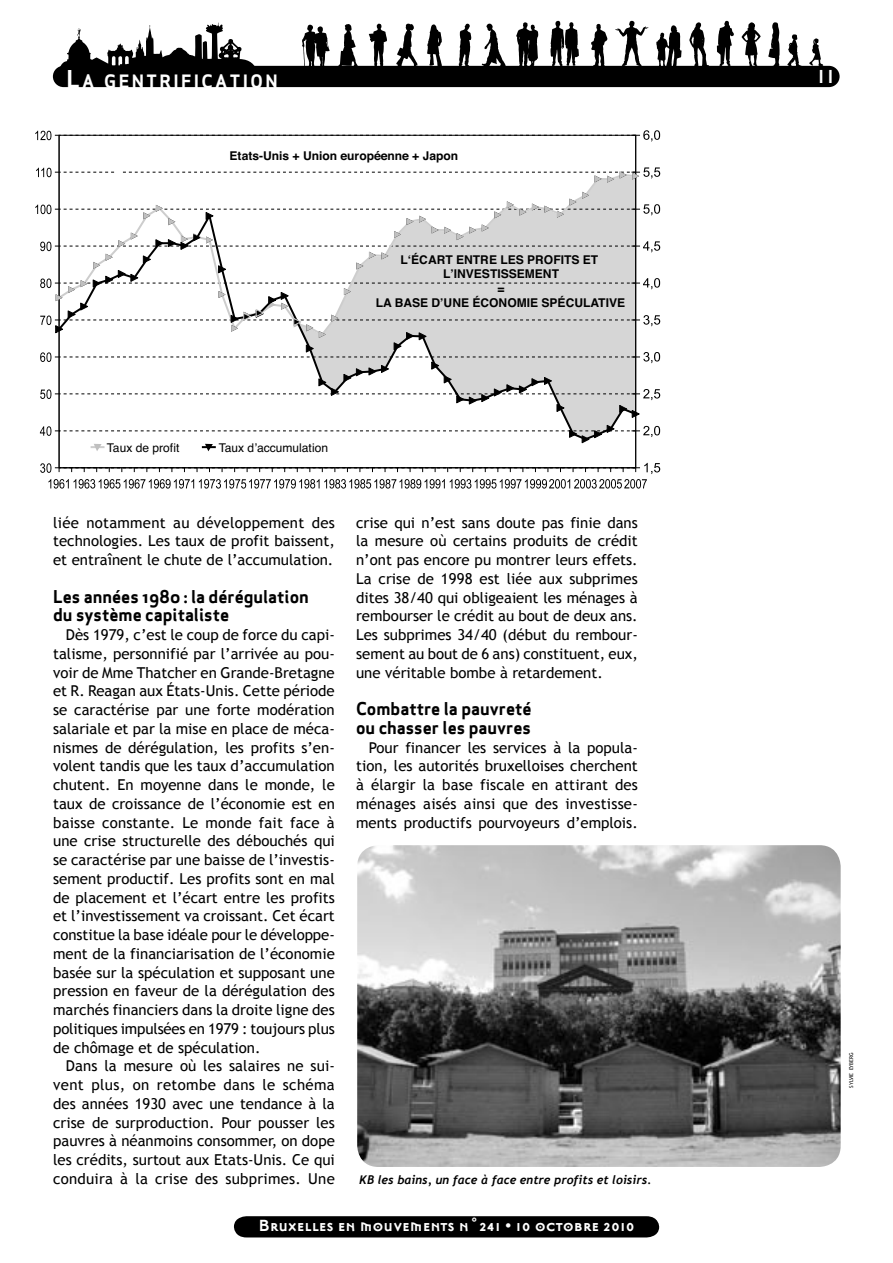
<style>
.page{position:relative;width:893px;height:1263px;background:#fff}
.page>*{position:absolute;margin:0;border:0;box-sizing:border-box;transform-origin:0 0}
.t1{font:700 21px "Mason Sans";color:#fff}
.t2{font:700 18px "Mason Sans Alternate";color:#fff}
.t3{font:18px "Apex Sans Bold ST";letter-spacing:.135em;color:#fff}
.t4{font:17.25px/18.8px "Apex Sans Bold ST";color:#000}
.t5{font:15px/18.8px "Trebuchet MS";color:#000;text-align:justify}
.t6{font:700 12px/14.5px "Helvetica";color:#000;text-align:center}
.t7{font:italic 700 12px "Trebuchet";color:#000}
.t8{font:12px "Helvetica";color:#000}
.t9{font:5.25px "Trebuchet MS";color:#000}
.s1{font-size:24px}
.s2{font-family:"Trebuchet MS"}
</style>
<div class="page">
<svg style="left:458px;top:24px;width:13px;height:42px"></svg>
<svg style="left:427px;top:24px;width:15px;height:42px"></svg>
<svg style="left:302px;top:24px;width:56px;height:42px"></svg>
<svg style="left:369px;top:24px;width:18px;height:42px"></svg>
<svg style="left:395px;top:24px;width:23px;height:42px"></svg>
<svg style="left:482px;top:24px;width:24px;height:42px"></svg>
<svg style="left:615px;top:21px;width:33px;height:45px"></svg>
<svg style="left:689px;top:22px;width:20px;height:44px"></svg>
<svg style="left:656px;top:25px;width:26px;height:41px"></svg>
<svg style="left:717px;top:21px;width:17px;height:45px"></svg>
<svg style="left:550px;top:21px;width:29px;height:45px"></svg>
<svg style="left:591px;top:24px;width:16px;height:42px"></svg>
<svg style="left:516px;top:22px;width:22px;height:44px"></svg>
<svg style="left:741px;top:22px;width:20px;height:44px"></svg>
<svg style="left:809px;top:38px;width:14px;height:28px"></svg>
<svg style="left:787px;top:34px;width:14px;height:32px"></svg>
<svg style="left:768px;top:22px;width:12px;height:44px"></svg>
<div style="left:53px;top:66px;width:787px;height:21px;background:#000;border-radius:11px"></div>
<svg style="left:59px;top:22px;width:198px;height:45px"></svg>
<div style="left:234px;top:1216px;width:425px;height:21px;background:#000"></div>
<svg style="left:48px;top:479px;width:599px;height:10px"></svg>
<hr style="left:59px;top:467px;width:577px;height:1px;background:#000">
<svg style="left:40px;top:463px;width:20px;height:10px"></svg>
<svg style="left:40px;top:426px;width:16px;height:10px"></svg>
<svg style="left:36px;top:168px;width:78px;height:9px"></svg>
<hr style="left:59px;top:135px;width:1px;height:333px;background:#000">
<svg style="left:631px;top:463px;width:29px;height:11px"></svg>
<svg style="left:638px;top:426px;width:22px;height:11px"></svg>
<svg style="left:35px;top:130px;width:625px;height:12px"></svg>
<hr style="left:635px;top:135px;width:1px;height:333px;background:#000">
<svg style="left:56px;top:173px;width:581px;height:19px"></svg>
<svg style="left:123px;top:167px;width:537px;height:16px"></svg>
<svg style="left:56px;top:412px;width:582px;height:29px"></svg>
<svg style="left:35px;top:192px;width:625px;height:220px"></svg>
<svg style="left:569px;top:425px;width:46px;height:18px"></svg>
<svg style="left:619px;top:389px;width:41px;height:29px"></svg>
<svg style="left:202px;top:444px;width:14px;height:7px"></svg>
<svg style="left:91px;top:444px;width:14px;height:7px"></svg>
<img style="left:357px;top:845px;width:484px;height:321px">
<p class="t3" style="left:67px;top:70px;width:213px"><span class="s1">L</span>A GENTRIFICATION</p>
<p class="t6" style="left:230px;top:149px;width:230px">Etats-Unis + Union européenne + Japon</p>
<p class="t6" style="left:376px;top:252px;width:251px">L‘ÉCART ENTRE LES PROFITS ET<br>L’INVESTISSEMENT<br>=<br>LA BASE D’UNE ÉCONOMIE SPÉCULATIVE</p>
<p class="t8" style="left:107px;top:438px;width:74px">Taux de profit</p>
<p class="t8" style="left:219px;top:438px;width:111px">Taux d’accumulation</p>
<p class="t5" style="left:53px;top:513px;width:283px">liée notamment au développement des technologies. Les taux de profit baissent, et entraînent le chute de l’accumulation.</p>
<p class="t4" style="left:53px;top:587px;width:257px">Les années 1980 : la dérégulation du système capitaliste</p>
<p class="t5" style="left:53px;top:626px;width:283px;text-indent:13px">Dès 1979, c’est le coup de force du capi&shy;talisme, personnifié par l’arrivée au pou&shy;voir de Mme Thatcher en Grande-Bretagne et R. Reagan aux États-Unis. Cette période se caractérise par une forte modération salariale et par la mise en place de méca&shy;nismes de dérégulation, les profits s’en&shy;volent tandis que les taux d’accumulation chutent. En moyenne dans le monde, le taux de croissance de l’économie est en baisse constante. Le monde fait face à une crise structurelle des débouchés qui se caractérise par une baisse de l’investis&shy;sement productif. Les profits sont en mal de placement et l’écart entre les profits et l’investissement va croissant. Cet écart constitue la base idéale pour le développe&shy;ment de la financiarisation de l’économie basée sur la spéculation et supposant une pression en faveur de la dérégulation des marchés financiers dans la droite ligne des politiques impulsées en 1979 : toujours plus de chômage et de spéculation.</p>
<p class="t5" style="left:53px;top:1057px;width:283px;text-indent:13px">Dans la mesure où les salaires ne sui&shy;vent plus, on retombe dans le schéma des années 1930 avec une tendance à la crise de surproduction. Pour pousser les pauvres à néanmoins consommer, on dope les crédits, surtout aux Etats-Unis. Ce qui conduira à la crise des subprimes. Une</p>
<p class="t5" style="left:356px;top:513px;width:283px">crise qui n’est sans doute pas finie dans la mesure où certains produits de crédit n’ont pas encore pu montrer leurs effets.<br>La crise de 1998 est liée aux subprimes dites 38/40 qui obligeaient les ménages à rembourser le crédit au bout de deux ans.<br>Les subprimes 34/40 (début du rembour&shy;sement au bout de 6 ans) constituent, eux, une véritable bombe à retardement.</p>
<p class="t4" style="left:356px;top:699px;width:177px">Combattre la pauvreté ou chasser les pauvres</p>
<p class="t5" style="left:356px;top:738px;width:283px;text-indent:13px">Pour financer les services à la popula&shy;tion, les autorités bruxelloises cherchent à élargir la base fiscale en attirant des ménages aisés ainsi que des investisse&shy;ments productifs pourvoyeurs d’emplois.</p>
<p class="t7" style="left:359px;top:1173px;width:294px">KB les bains, un face à face entre profits et loisirs.</p>
<p class="t2" style="left:258px;top:1215px;width:378px">Bruxelles en mouvements n<span class="s2">°</span>241 • 10 octobre 2010</p>
<h1 class="t1" style="left:816px;top:64px;width:20px">11</h1>
<p class="t9" style="left:848px;top:1087px;width:37px;rotate:-90deg">SYLVIE EYBERG</p>
</div>
